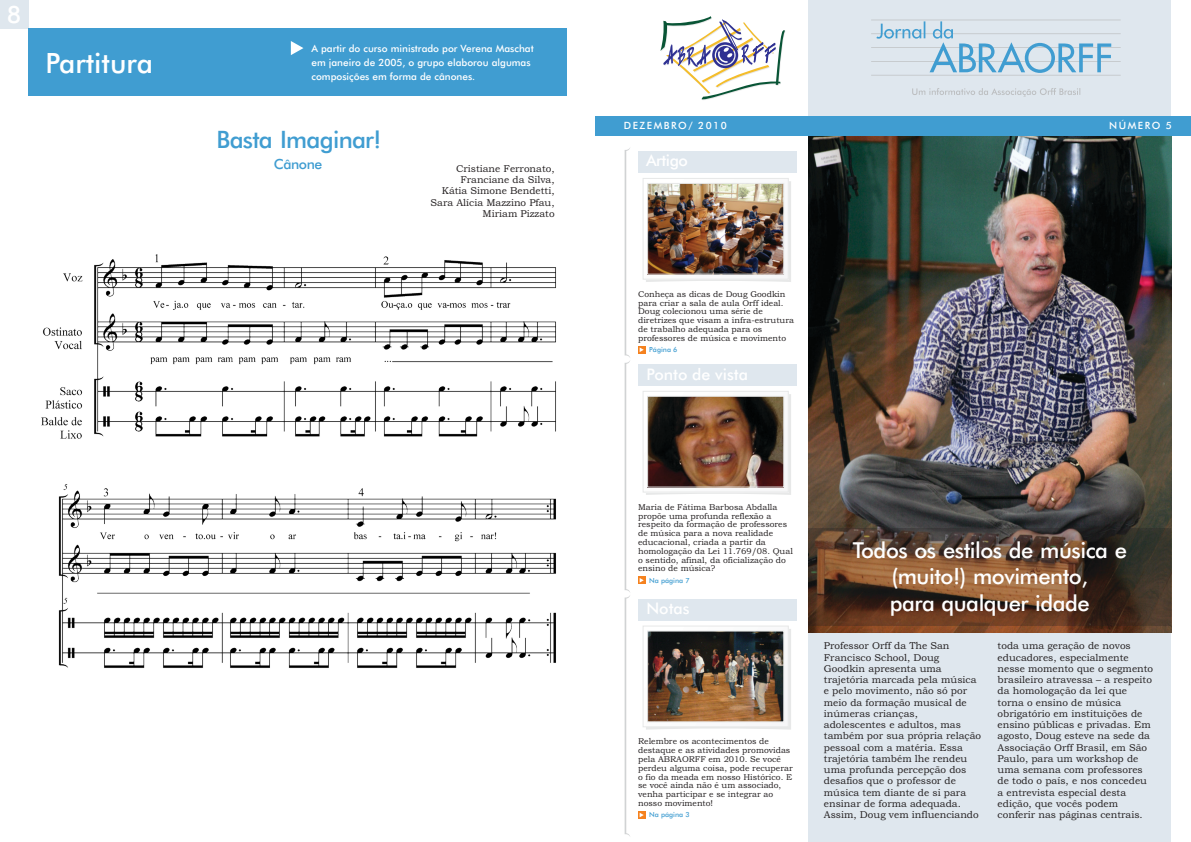
<style>
.page{position:relative;width:1191px;height:842px;background:#fff}
.page>*{position:absolute;margin:0;border:0;box-sizing:border-box;transform-origin:0 0}
.t1{font:500 28px "Futura BT";color:#fff}
.t2{font:500 24px "Futura BT";letter-spacing:-.03em;color:#409dd1}
.t3{font:500 24px "Futura BT";color:#fff}
.t4{font:500 22px/26.4px "Futura BT";letter-spacing:-.02em;color:#fff;text-align:center}
.t5{font:500 16px "Futura BT";color:#fff}
.t6{font:500 14px "Futura BT";letter-spacing:-.03em;color:#409dd1}
.t7{font:10px/11.3px "Bookman Old Style";color:#231f20}
.t8{font:500 10px/13.8px "Futura BT";color:#fff}
.t9{font:500 10px "Futura BT";letter-spacing:.15em;color:#fff}
.t10{font:8.5px/8.8px "Bookman Old Style";color:#231f20}
.t11{font:500 7px "Futura BT";color:#409dd1}
</style>
<div class="page">
<div style="left:808px;top:0;width:363px;height:842px;background:#dfe7ee"></div>
<img style="left:808px;top:135px;width:363px;height:497px">
<div style="left:0;top:0;width:28px;height:28px;background:#dfe7ee"></div>
<svg style="left:660px;top:16px;width:125px;height:84px"></svg>
<div style="left:595px;top:116px;width:596px;height:19px;background:#409dd1"></div>
<hr style="left:871px;top:75px;width:249px;height:1px;background:#bcbec0">
<hr style="left:871px;top:61px;width:249px;height:1px;background:#bcbec0">
<hr style="left:871px;top:47px;width:249px;height:1px;background:#bcbec0">
<hr style="left:871px;top:33px;width:249px;height:1px;background:#bcbec0">
<hr style="left:871px;top:20px;width:249px;height:1px;background:#bcbec0">
<svg style="left:912px;top:88px;width:168px;height:9px"></svg>
<svg style="left:876px;top:21px;width:235px;height:52px"></svg>
<div style="left:28px;top:28px;width:539px;height:68px;background:#409dd1"></div>
<div style="left:638px;top:599px;width:158px;height:21px;background:#dfe7ee"></div>
<div style="left:638px;top:364px;width:158px;height:22px;background:#dfe7ee"></div>
<div style="left:638px;top:577px;width:7px;height:7px;background:#f5821f"></div>
<svg style="left:639px;top:578px;width:5px;height:5px"></svg>
<svg style="left:624px;top:148px;width:6px;height:688px"></svg>
<div style="left:638px;top:151px;width:158px;height:22px;background:#dfe7ee"></div>
<div style="left:638px;top:346px;width:7px;height:7px;background:#f5821f"></div>
<svg style="left:639px;top:347px;width:5px;height:5px"></svg>
<div style="left:808px;top:529px;width:363px;height:97px;background:#231f20;opacity:.3"></div>
<img style="left:41px;top:254px;width:515px;height:414px">
<svg style="left:638px;top:811px;width:7px;height:7px"></svg>
<svg style="left:639px;top:813px;width:5px;height:4px"></svg>
<svg style="left:291px;top:41px;width:12px;height:14px"></svg>
<svg style="left:646px;top:181px;width:145px;height:101px"></svg>
<svg style="left:646px;top:181px;width:140px;height:96px"></svg>
<div style="left:643px;top:178px;width:145px;height:101px;border:1px solid #e7e8e8"></div>
<img style="left:649px;top:185px;width:133px;height:87px">
<div style="left:647px;top:183px;width:137px;height:91px;border:1px solid #e7e8e8"></div>
<svg style="left:646px;top:394px;width:145px;height:101px"></svg>
<svg style="left:646px;top:394px;width:140px;height:96px"></svg>
<div style="left:643px;top:391px;width:145px;height:101px;border:1px solid #e7e8e8"></div>
<img style="left:649px;top:398px;width:133px;height:87px">
<div style="left:647px;top:396px;width:137px;height:91px;border:1px solid #e7e8e8"></div>
<svg style="left:646px;top:629px;width:145px;height:101px"></svg>
<div style="left:643px;top:626px;width:145px;height:101px;background:#f9f9fa"></div>
<div style="left:643px;top:626px;width:145px;height:101px;border:1px solid #e7e8e8"></div>
<img style="left:649px;top:633px;width:133px;height:87px">
<div style="left:647px;top:631px;width:137px;height:91px;border:1px solid #e7e8e8"></div>
<h2 class="t3" style="left:7px;top:5px;width:16px">8</h2>
<h1 class="t1" style="left:45px;top:52px;width:109px">Partitura</h1>
<p class="t8" style="left:311px;top:42px;width:224px">A partir do curso ministrado por Verena Maschat em janeiro de 2005, o grupo elaborou algumas composições em forma de cânones.</p>
<h2 class="t2" style="left:216px;top:130px;width:166px">Basta Imaginar!</h2>
<h3 class="t6" style="left:274px;top:159px;width:50px">Cânone</h3>
<p class="t7" style="left:430px;top:164px;width:126px;text-align:right">Cristiane Ferronato,<br>Franciane da Silva,<br>Kátia Simone Bendetti,<br>Sara Alícia Mazzino Pfau,<br>Miriam Pizzato</p>
<p class="t9" style="left:624px;top:121px;width:104px">DEZEMBRO/ 2010</p>
<p class="t8" style="left:1109px;top:119px;width:64px">NÚMERO 5</p>
<h3 class="t5" style="left:646px;top:154px;width:43px">Artigo</h3>
<p class="t10" style="left:638px;top:290px;width:157px">Conheça as dicas de Doug Goodkin para criar a sala de aula Orff ideal.<br>Doug colecionou uma série de diretrizes que visam a infra-estrutura de trabalho adequada para os professores de música e movimento</p>
<p class="t11" style="left:649px;top:347px;width:30px">Página 6</p>
<h3 class="t5" style="left:646px;top:367px;width:103px">Ponto de vista</h3>
<p class="t10" style="left:638px;top:503px;width:156px">Maria de Fátima Barbosa Abdalla propõe uma profunda reflexão a respeito da formação de professores de música para a nova realidade educacional, criada a partir da homologação da Lei 11.769/08. Qual o sentido, afinal, da oficialização do ensino de música?</p>
<p class="t11" style="left:649px;top:577px;width:42px">Na página 7</p>
<h3 class="t5" style="left:646px;top:602px;width:45px">Notas</h3>
<p class="t10" style="left:638px;top:738px;width:156px">Relembre os acontecimentos de destaque e as atividades promovidas pela ABRAORFF em 2010. Se você perdeu alguma coisa, pode recuperar o fio da meada em nosso Histórico. E se você ainda não é um associado, venha participar e se integrar ao nosso movimento!</p>
<p class="t11" style="left:649px;top:812px;width:42px">Na página 3</p>
<h3 class="t4" style="left:852px;top:539px;width:276px">Todos os estilos de música e (muito!) movimento,<br>para qualquer idade</h3>
<p class="t7" style="left:824px;top:641px;width:159px">Professor Orff da The San<br>Francisco School, Doug<br>Goodkin apresenta uma trajetória marcada pela música e pelo movimento, não só por meio da formação musical de inúmeras crianças, adolescentes e adultos, mas também por sua própria relação pessoal com a matéria. Essa trajetória também lhe rendeu uma profunda percepção dos desafios que o professor de música tem diante de si para ensinar de forma adequada.<br>Assim, Doug vem influenciando</p>
<p class="t7" style="left:997px;top:641px;width:157px">toda uma geração de novos educadores, especialmente nesse momento que o segmento brasileiro atravessa – a respeito da homologação da lei que torna o ensino de música obrigatório em instituições de ensino públicas e privadas. Em agosto, Doug esteve na sede da<br>Associação Orff Brasil, em São<br>Paulo, para um workshop de uma semana com professores de todo o país, e nos concedeu a entrevista especial desta edição, que vocês podem conferir nas páginas centrais.</p>
</div>
